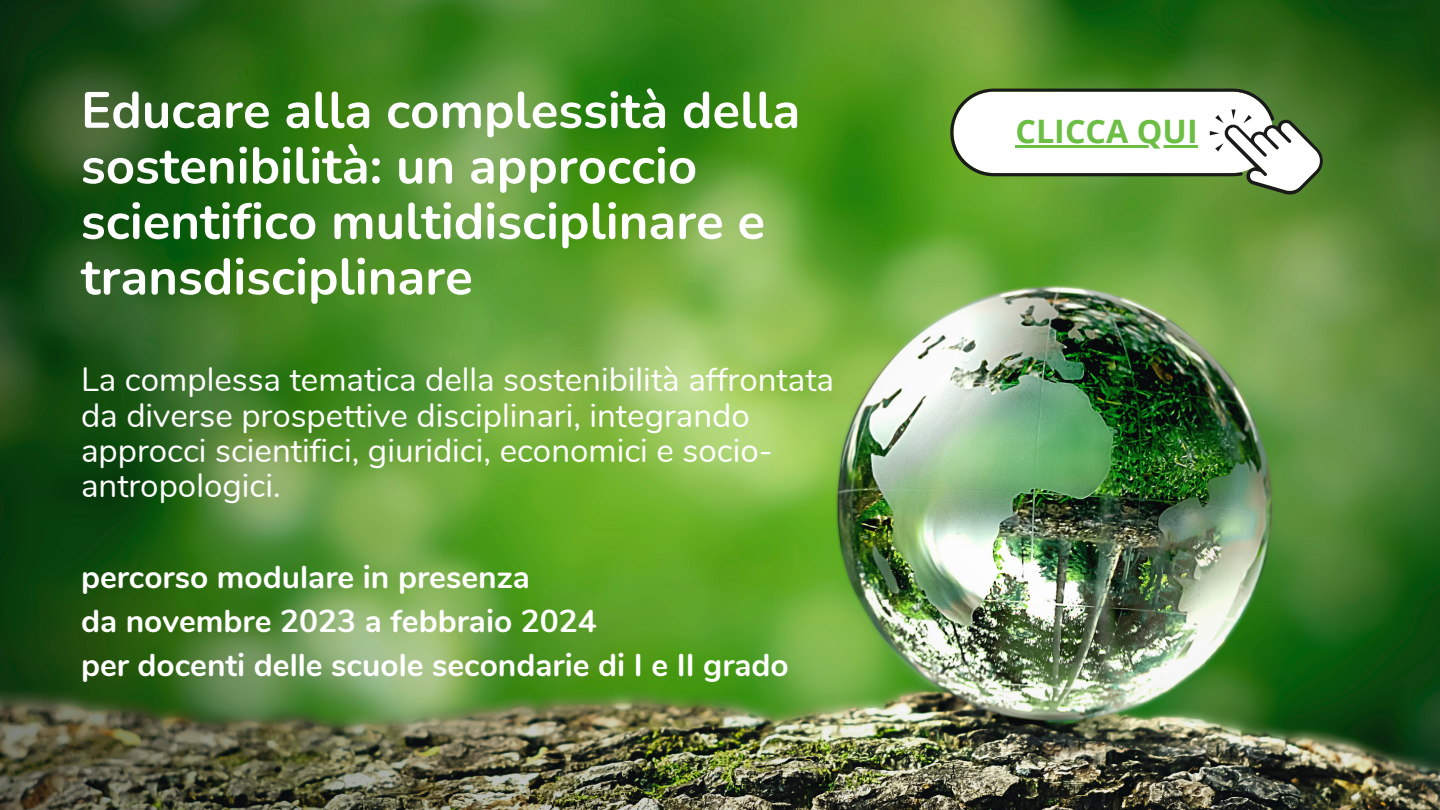
<style>
.page{position:relative;width:1440px;height:810px;background:#fff}
.page>*{position:absolute;margin:0;border:0;box-sizing:border-box;transform-origin:0 0}
.t1{font:700 50.8px/55.5px "Nunito";color:#fff}
.t2{font:33.1px/35.2px "Nunito";color:#fff}
.t3{font:700 32.3px "Open Sans";color:#6cbe45}
.t4{font:700 31.7px "Nunito";color:#fff}
</style>
<div class="page">
<img style="left:0;top:0;width:1440px;height:810px">
<svg style="left:950px;top:89px;width:375px;height:106px"></svg>
<hr style="left:1015px;top:145px;width:183px;height:3px;background:#6cbe45">
<p class="t1" style="left:81px;top:83px;width:721px">Educare alla complessità della sostenibilità: un approccio scientifico multidisciplinare e transdisciplinare</p>
<p class="t2" style="left:81px;top:363px;width:755px">La complessa tematica della sostenibilità affrontata da diverse prospettive disciplinari, integrando approcci scientifici, giuridici, economici e socio&shy;antropologici.</p>
<p class="t4" style="left:81px;top:556px;width:451px">percorso modulare in presenza</p>
<p class="t4" style="left:81px;top:600px;width:517px">da novembre 2023 a febbraio 2024</p>
<p class="t4" style="left:81px;top:644px;width:709px">per docenti delle scuole secondarie di I e II grado</p>
<p class="t3" style="left:1015px;top:108px;width:184px">CLICCA QUI</p>
</div>
